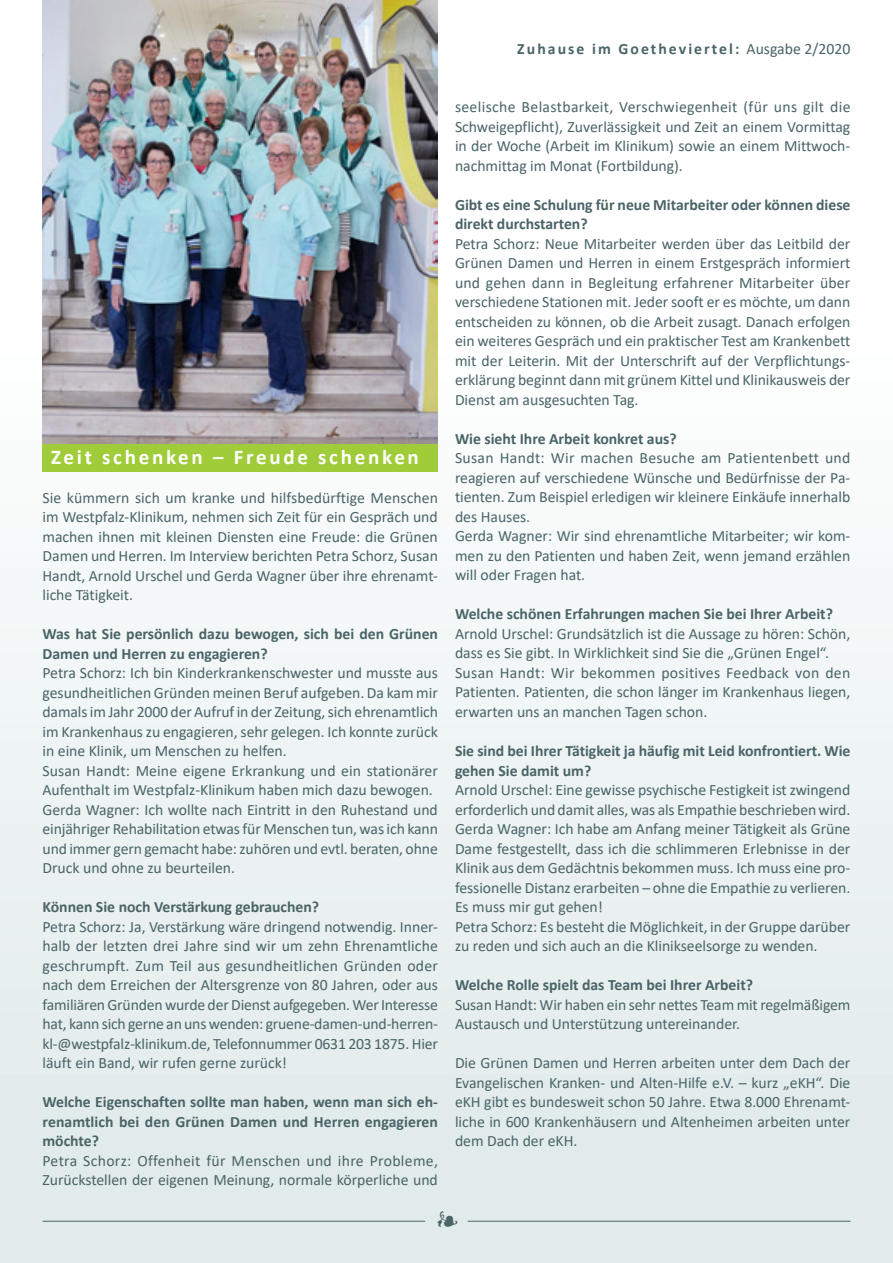
<style>
.page{position:relative;width:893px;height:1263px;background:#fff}
.page>*{position:absolute;margin:0;border:0;box-sizing:border-box;transform-origin:0 0}
.t1{font:700 21px "Calibri";letter-spacing:.13em;color:#fff}
.t2{font:21px "Minion Pro";color:#4a6467}
.t3{font:15.75px/19.5px "Calibri";color:#4a6467}
.t4{font:700 15.75px/19.5px "Calibri";color:#4a6467}
.t5{font:700 15.75px "Calibri";letter-spacing:.13em;color:#4a6467}
.s1{font-weight:400}
</style>
<div class="page">
<div style="left:0;top:298px;width:893px;height:965px;background:linear-gradient(to bottom,#fff,#dee8e8)"></div>
<hr style="left:468px;top:1221px;width:382px;height:1px;background:#4a6467">
<hr style="left:43px;top:1221px;width:382px;height:1px;background:#4a6467">
<img style="left:43px;top:0;width:395px;height:444px">
<div style="left:43px;top:444px;width:395px;height:28px;background:#a1cc3a"></div>
<p class="t5" style="left:517px;top:38px;width:335px">Zuhause im Goetheviertel: <span class="s1">Ausgabe 2/2020</span></p>
<h1 class="t1" style="left:51px;top:442px;width:369px">Zeit schenken – Freude schenken</h1>
<p class="t3" style="left:43px;top:487px;width:397px;text-align:justify">Sie kümmern sich um kranke und hilfsbedürftige Menschen im Westpfalz-Klinikum, nehmen sich Zeit für ein Gespräch und machen ihnen mit kleinen Diensten eine Freude: die Grünen Damen und Herren. Im Interview berichten Petra Schorz, Susan Handt, Arnold Urschel und Gerda Wagner über ihre ehrenamt&shy;liche Tätigkeit.</p>
<p class="t4" style="left:43px;top:624px;width:397px">Was hat Sie persönlich dazu bewogen, sich bei den Grünen<br>Damen und Herren zu engagieren?</p>
<p class="t3" style="left:43px;top:663px;width:397px">Petra Schorz: Ich bin Kinderkrankenschwester und musste aus gesundheitlichen Gründen meinen Beruf aufgeben. Da kam mir damals im Jahr 2000 der Aufruf in der Zeitung, sich ehrenamtlich im Krankenhaus zu engagieren, sehr gelegen. Ich konnte zurück in eine Klinik, um Menschen zu helfen.<br>Susan Handt: Meine eigene Erkrankung und ein stationärer Aufenthalt im Westpfalz-Klinikum haben mich dazu bewogen.<br>Gerda Wagner: Ich wollte nach Eintritt in den Ruhestand und einjähriger Rehabilitation etwas für Menschen tun, was ich kann und immer gern gemacht habe: zuhören und evtl. beraten, ohne Druck und ohne zu beurteilen.</p>
<p class="t4" style="left:43px;top:897px;width:278px">Können Sie noch Verstärkung gebrauchen?</p>
<p class="t3" style="left:43px;top:916px;width:397px;text-align:justify">Petra Schorz: Ja, Verstärkung wäre dringend notwendig. Inner&shy;halb der letzten drei Jahre sind wir um zehn Ehrenamtliche geschrumpft. Zum Teil aus gesundheitlichen Gründen oder nach dem Erreichen der Altersgrenze von 80 Jahren, oder aus familiären Gründen wurde der Dienst aufgegeben. Wer Interesse hat, kann sich gerne an uns wenden: gruene-damen-und-herren&shy;kl-@westpfalz-klinikum.de, Telefonnummer 0631 203 1875. Hier läuft ein Band, wir rufen gerne zurück!</p>
<p class="t4" style="left:43px;top:1092px;width:397px;text-align:justify">Welche Eigenschaften sollte man haben, wenn man sich eh&shy;renamtlich bei den Grünen Damen und Herren engagieren möchte?</p>
<p class="t3" style="left:43px;top:1150px;width:397px">Petra Schorz: Offenheit für Menschen und ihre Probleme,<br>Zurückstellen der eigenen Meinung, normale körperliche und</p>
<p class="t3" style="left:455px;top:97px;width:397px;text-align:justify">seelische Belastbarkeit, Verschwiegenheit (für uns gilt die Schweigepflicht), Zuverlässigkeit und Zeit an einem Vormittag in der Woche (Arbeit im Klinikum) sowie an einem Mittwoch&shy;nachmittag im Monat (Fortbildung).</p>
<p class="t4" style="left:455px;top:195px;width:397px">Gibt es eine Schulung für neue Mitarbeiter oder können diese direkt durchstarten?</p>
<p class="t3" style="left:455px;top:234px;width:397px;text-align:justify">Petra Schorz: Neue Mitarbeiter werden über das Leitbild der Grünen Damen und Herren in einem Erstgespräch informiert und gehen dann in Begleitung erfahrener Mitarbeiter über verschiedene Stationen mit. Jeder sooft er es möchte, um dann entscheiden zu können, ob die Arbeit zusagt. Danach erfolgen ein weiteres Gespräch und ein praktischer Test am Krankenbett mit der Leiterin. Mit der Unterschrift auf der Verpflichtungs&shy;erklärung beginnt dann mit grünem Kittel und Klinikausweis der Dienst am ausgesuchten Tag.</p>
<p class="t4" style="left:455px;top:429px;width:223px">Wie sieht Ihre Arbeit konkret aus?</p>
<p class="t3" style="left:455px;top:448px;width:397px">Susan Handt: Wir machen Besuche am Patientenbett und reagieren auf verschiedene Wünsche und Bedürfnisse der Pa&shy;tienten. Zum Beispiel erledigen wir kleinere Einkäufe innerhalb des Hauses.<br>Gerda Wagner: Wir sind ehrenamtliche Mitarbeiter; wir kom&shy;men zu den Patienten und haben Zeit, wenn jemand erzählen will oder Fragen hat.</p>
<p class="t4" style="left:455px;top:604px;width:380px">Welche schönen Erfahrungen machen Sie bei Ihrer Arbeit?</p>
<p class="t3" style="left:455px;top:624px;width:397px">Arnold Urschel: Grundsätzlich ist die Aussage zu hören: Schön, dass es Sie gibt. In Wirklichkeit sind Sie die „Grünen Engel“.<br>Susan Handt: Wir bekommen positives Feedback von den Patienten. Patienten, die schon länger im Krankenhaus liegen, erwarten uns an manchen Tagen schon.</p>
<p class="t4" style="left:455px;top:741px;width:397px">Sie sind bei Ihrer Tätigkeit ja häufig mit Leid konfrontiert. Wie gehen Sie damit um?</p>
<p class="t3" style="left:455px;top:780px;width:397px">Arnold Urschel: Eine gewisse psychische Festigkeit ist zwingend erforderlich und damit alles, was als Empathie beschrieben wird.<br>Gerda Wagner: Ich habe am Anfang meiner Tätigkeit als Grüne Dame festgestellt, dass ich die schlimmeren Erlebnisse in der Klinik aus dem Gedächtnis bekommen muss. Ich muss eine pro&shy;fessionelle Distanz erarbeiten – ohne die Empathie zu verlieren.<br>Es muss mir gut gehen!<br>Petra Schorz: Es besteht die Möglichkeit, in der Gruppe darüber zu reden und sich auch an die Klinikseelsorge zu wenden.</p>
<p class="t4" style="left:455px;top:975px;width:300px">Welche Rolle spielt das Team bei Ihrer Arbeit?</p>
<p class="t3" style="left:455px;top:994px;width:397px">Susan Handt: Wir haben ein sehr nettes Team mit regelmäßigem<br>Austausch und Unterstützung untereinander.</p>
<p class="t3" style="left:455px;top:1053px;width:397px;text-align:justify">Die Grünen Damen und Herren arbeiten unter dem Dach der Evangelischen Kranken- und Alten-Hilfe e.V. – kurz „eKH“. Die eKH gibt es bundesweit schon 50 Jahre. Etwa 8.000 Ehrenamt&shy;liche in 600 Krankenhäusern und Altenheimen arbeiten unter dem Dach der eKH.</p>
<h1 class="t2" style="left:437px;top:1205px;width:24px">❧</h1>
</div>
